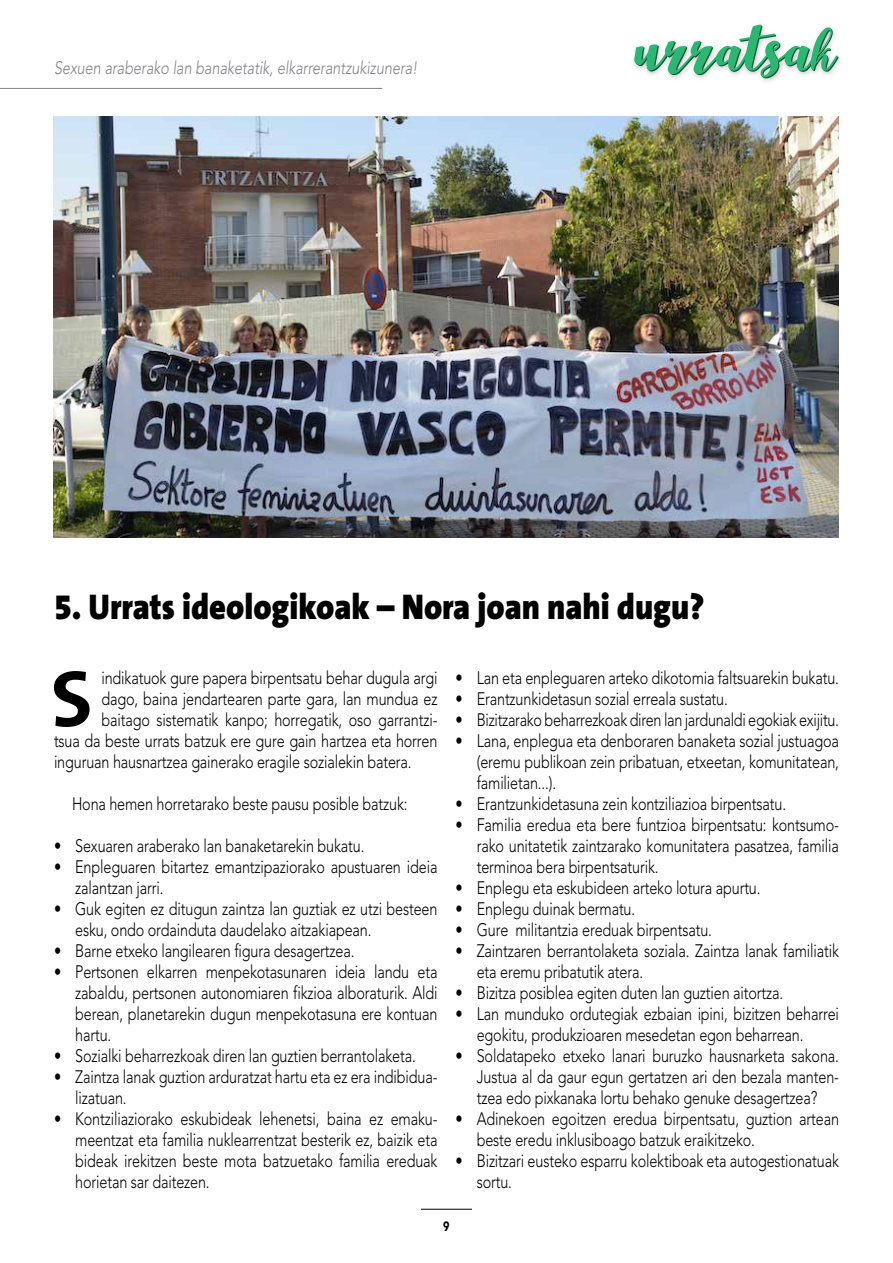
<style>
.page{position:relative;width:893px;height:1263px;background:#fff}
.page>*{position:absolute;margin:0;border:0;box-sizing:border-box;transform-origin:0 0}
.t1{font:88.5px "Aldine";color:#006838}
.t2{font:700 80.25px "The Sans";color:#000;scale:1.05 1}
.t3{font:900 36px "The Sans B9";color:#000;scale:.9 1}
.t4{font:300 18px/21px "Avenir LT Std";letter-spacing:-.01em;color:#000;scale:.8 1}
.t5{font:italic 300 18px "Avenir LT Std";color:#808285;scale:.8 1}
.t6{font:900 13.5px "Avenir LT Std";color:#000;scale:.8 1}
.s1{font-weight:800}
</style>
<div class="page">
<img style="left:633px;top:24px;width:207px;height:58px">
<hr style="left:0;top:88px;width:382px;height:1px;background:#808285">
<hr style="left:421px;top:1209px;width:51px;height:1px;background:#000">
<img style="left:54px;top:117px;width:785px;height:420px">
<p class="t5" style="left:54px;top:57px;width:456px">Sexuen araberako lan banaketatik, elkarrerantzukizunera!</p>
<h1 class="t1" style="left:635px;top:1px;width:201px">urratsak</h1>
<h3 class="t3" style="left:54px;top:587px;width:724px">5. Urrats ideologikoak – Nora joan nahi dugu?</h3>
<h2 class="t2" style="left:51px;top:632px;width:42px">S</h2>
<p class="t4" style="left:101px;top:667px;width:422px">indikatuok gure papera birpentsatu behar dugula argi</p>
<p class="t4" style="left:101px;top:688px;width:422px">dago, baina jendartearen parte gara, lan mundua ez</p>
<p class="t4" style="left:101px;top:709px;width:422px">baitago sistematik kanpo; horregatik, oso garrantzi-</p>
<p class="t4" style="left:54px;top:730px;width:481px">tsua da beste urrats batzuk ere gure gain hartzea eta horren</p>
<p class="t4" style="left:54px;top:751px;width:449px">inguruan hausnartzea gainerako eragile sozialekin batera.</p>
<p class="t4" style="left:72px;top:793px;width:421px">Hona hemen horretarako beste pausu posible batzuk:</p>
<p class="t4" style="left:54px;top:835px;width:389px"><span class="s1">•</span> Sexuaren araberako lan banaketarekin bukatu.</p>
<p class="t4" style="left:75px;top:856px;width:454px;text-indent:-21px"><span class="s1">•</span> Enpleguaren bitartez emantzipaziorako apustuaren ideia zalantzan jarri.</p>
<p class="t4" style="left:75px;top:898px;width:454px;text-indent:-21px"><span class="s1">•</span> Guk egiten ez ditugun zaintza lan guztiak ez utzi besteen esku, ondo ordainduta daudelako aitzakiapean.</p>
<p class="t4" style="left:54px;top:940px;width:377px"><span class="s1">•</span> Barne etxeko langilearen figura desagertzea.</p>
<p class="t4" style="left:75px;top:961px;width:454px;text-align:justify;text-indent:-21px"><span class="s1">•</span> Pertsonen elkarren menpekotasunaren ideia landu eta zabaldu, pertsonen autonomiaren fikzioa alboraturik. Aldi berean, planetarekin dugun menpekotasuna ere kontuan hartu.</p>
<p class="t4" style="left:54px;top:1045px;width:454px"><span class="s1">•</span> Sozialki beharrezkoak diren lan guztien berrantolaketa.</p>
<p class="t4" style="left:75px;top:1066px;width:454px;text-indent:-21px"><span class="s1">•</span> Zaintza lanak guztion arduratzat hartu eta ez era indibidua&shy;lizatuan.</p>
<p class="t4" style="left:75px;top:1108px;width:454px;text-align:justify;text-indent:-21px"><span class="s1">•</span> Kontziliaziorako eskubideak lehenetsi, baina ez emaku&shy;meentzat eta familia nuklearrentzat besterik ez, baizik eta bideak irekitzen beste mota batzuetako familia ereduak horietan sar daitezen.</p>
<p class="t4" style="left:455px;top:667px;width:481px"><span class="s1">•</span> Lan eta enpleguaren arteko dikotomia faltsuarekin bukatu.</p>
<p class="t4" style="left:455px;top:688px;width:342px"><span class="s1">•</span> Erantzunkidetasun sozial erreala sustatu.</p>
<p class="t4" style="left:455px;top:709px;width:481px"><span class="s1">•</span> Bizitzarako beharrezkoak diren lan jardunaldi egokiak exijitu.</p>
<p class="t4" style="left:477px;top:730px;width:454px;text-align:justify;text-indent:-21px"><span class="s1">•</span> Lana, enplegua eta denboraren banaketa sozial justuagoa (eremu publikoan zein pribatuan, etxeetan, komunitatean, familietan...).</p>
<p class="t4" style="left:455px;top:793px;width:415px"><span class="s1">•</span> Erantzunkidetasuna zein kontziliazioa birpentsatu.</p>
<p class="t4" style="left:477px;top:814px;width:454px;text-align:justify;text-indent:-21px"><span class="s1">•</span> Familia eredua eta bere funtzioa birpentsatu: kontsumo&shy;rako unitatetik zaintzarako komunitatera pasatzea, familia terminoa bera birpentsaturik.</p>
<p class="t4" style="left:455px;top:877px;width:383px"><span class="s1">•</span> Enplegu eta eskubideen arteko lotura apurtu.</p>
<p class="t4" style="left:455px;top:898px;width:226px"><span class="s1">•</span> Enplegu duinak bermatu.</p>
<p class="t4" style="left:455px;top:919px;width:322px"><span class="s1">•</span> Gure militantzia ereduak birpentsatu.</p>
<p class="t4" style="left:477px;top:940px;width:454px;text-indent:-21px"><span class="s1">•</span> Zaintzaren berrantolaketa soziala. Zaintza lanak familiatik eta eremu pribatutik atera.</p>
<p class="t4" style="left:455px;top:982px;width:411px"><span class="s1">•</span> Bizitza posiblea egiten duten lan guztien aitortza.</p>
<p class="t4" style="left:477px;top:1003px;width:454px;text-indent:-21px"><span class="s1">•</span> Lan munduko ordutegiak ezbaian ipini, bizitzen beharrei egokitu, produkzioaren mesedetan egon beharrean.</p>
<p class="t4" style="left:477px;top:1045px;width:454px;text-align:justify;text-indent:-21px"><span class="s1">•</span> Soldatapeko etxeko lanari buruzko hausnarketa sakona.<br>Justua al da gaur egun gertatzen ari den bezala manten&shy;tzea edo pixkanaka lortu behako genuke desagertzea?</p>
<p class="t4" style="left:477px;top:1108px;width:454px;text-indent:-21px"><span class="s1">•</span> Adinekoen egoitzen eredua birpentsatu, guztion artean beste eredu inklusiboago batzuk eraikitzeko.</p>
<p class="t4" style="left:477px;top:1150px;width:454px;text-indent:-21px"><span class="s1">•</span> Bizitzari eusteko esparru kolektiboak eta autogestionatuak sortu.</p>
<p class="t6" style="left:443px;top:1218px;width:9px">9</p>
</div>
